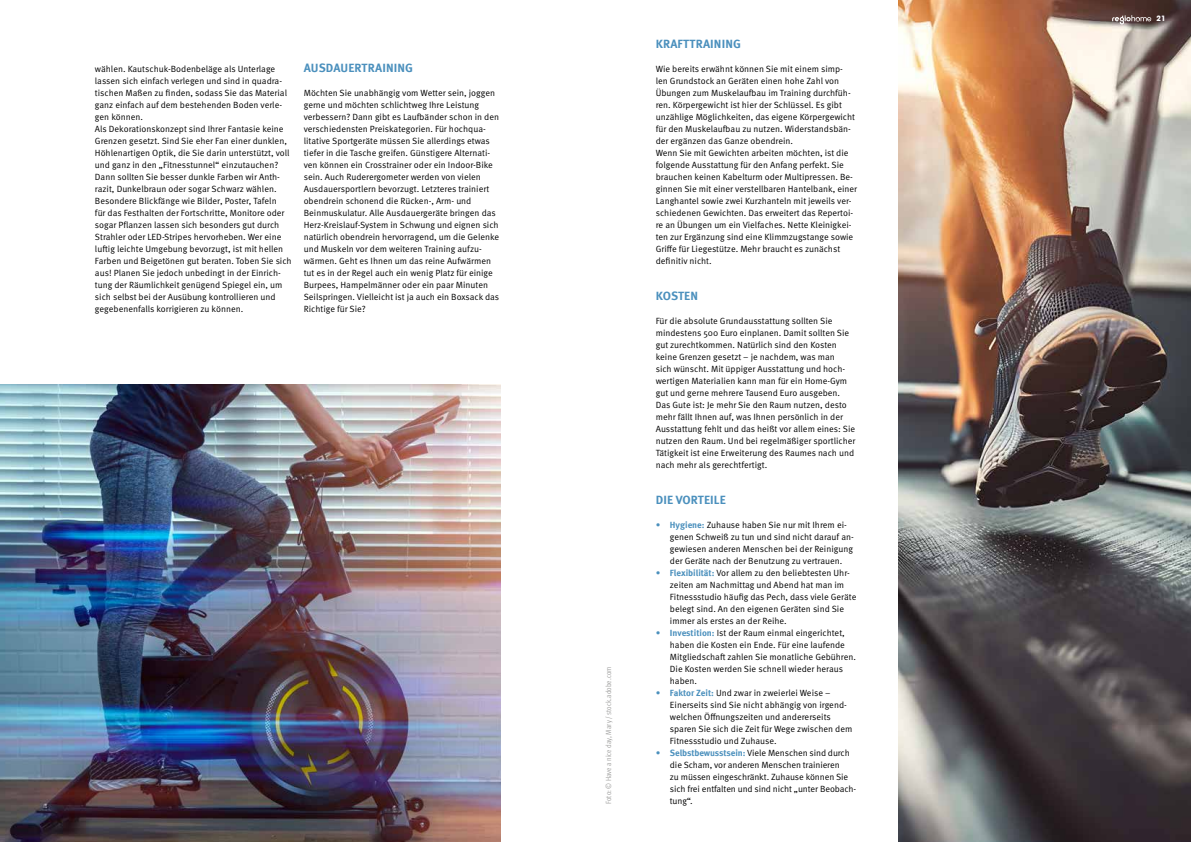
<style>
.page{position:relative;width:1191px;height:842px;background:#fff}
.page>*{position:absolute;margin:0;border:0;box-sizing:border-box;transform-origin:0 0}
.t1{font:700 12px "Meta Pro";letter-spacing:.01em;color:#4b90bd}
.t2{font:9px/12px "Meta Pro Norm";color:#000}
.t3{font:700 8px "Avignon";color:#fff}
.t4{font:7.5px "Meta Pro Cond Norm";letter-spacing:.005em;color:#9d9d9c}
.s1{color:#4b90bd}
.s2{font-family:"Meta Pro";font-weight:700;color:#4b90bd}
</style>
<div class="page">
<img style="left:899px;top:0;width:292px;height:842px">
<img style="left:0;top:384px;width:500px;height:458px">
<svg style="left:1112px;top:15px;width:39px;height:9px"></svg>
<p class="t2" style="left:95px;top:62px;width:198px">wählen. Kautschuk-Bodenbeläge als Unterlage lassen sich einfach verlegen und sind in quadra&shy;tischen Maßen zu finden, sodass Sie das Material ganz einfach auf dem bestehenden Boden verle&shy;gen können.<br>Als Dekorationskonzept sind Ihrer Fantasie keine Grenzen gesetzt. Sind Sie eher Fan einer dunklen, Höhlenartigen Optik, die Sie darin unterstützt, voll und ganz in den „Fitnesstunnel“ einzutauchen?<br>Dann sollten Sie besser dunkle Farben wir Anth&shy;razit, Dunkelbraun oder sogar Schwarz wählen.<br>Besondere Blickfänge wie Bilder, Poster, Tafeln<br>für das Festhalten der Fortschritte, Monitore oder sogar Pflanzen lassen sich besonders gut durch Strahler oder LED-Stripes hervorheben. Wer eine luftig leichte Umgebung bevorzugt, ist mit hellen Farben und Beigetönen gut beraten. Toben Sie sich aus! Planen Sie jedoch unbedingt in der Einrich&shy;tung der Räumlichkeit genügend Spiegel ein, um sich selbst bei der Ausübung kontrollieren und gegebenenfalls korrigieren zu können.</p>
<h1 class="t1" style="left:304px;top:58px;width:111px">AUSDAUERTRAINING</h1>
<p class="t2" style="left:304px;top:86px;width:197px">Möchten Sie unabhängig vom Wetter sein, joggen gerne und möchten schlichtweg Ihre Leistung verbessern? Dann gibt es Laufbänder schon in den verschiedensten Preiskategorien. Für hochqua&shy;litative Sportgeräte müssen Sie allerdings etwas tiefer in die Tasche greifen. Günstigere Alternati&shy;ven können ein Crosstrainer oder ein Indoor-Bike sein. Auch Ruderergometer werden von vielen Ausdauersportlern bevorzugt. Letzteres trainiert obendrein schonend die Rücken-, Arm- und Beinmuskulatur. Alle Ausdauergeräte bringen das Herz-Kreislauf-System in Schwung und eignen sich natürlich obendrein hervorragend, um die Gelenke und Muskeln vor dem weiteren Training aufzu&shy;wärmen. Geht es Ihnen um das reine Aufwärmen tut es in der Regel auch ein wenig Platz für einige Burpees, Hampelmänner oder ein paar Minuten Seilspringen. Vielleicht ist ja auch ein Boxsack das Richtige für Sie?</p>
<p class="t4" style="left:603px;top:804px;width:139px;rotate:-90deg">Foto: © Have a nice day, Mary / stock.adobe.com</p>
<h1 class="t1" style="left:656px;top:34px;width:87px">KRAFTTRAINING</h1>
<p class="t2" style="left:656px;top:62px;width:203px">Wie bereits erwähnt können Sie mit einem simp&shy;len Grundstock an Geräten einen hohe Zahl von Übungen zum Muskelaufbau im Training durchfüh&shy;ren. Körpergewicht ist hier der Schlüssel. Es gibt unzählige Möglichkeiten, das eigene Körpergewicht für den Muskelaufbau zu nutzen. Widerstandsbän&shy;der ergänzen das Ganze obendrein.<br>Wenn Sie mit Gewichten arbeiten möchten, ist die folgende Ausstattung für den Anfang perfekt. Sie brauchen keinen Kabelturm oder Multipressen. Be&shy;ginnen Sie mit einer verstellbaren Hantelbank, einer Langhantel sowie zwei Kurzhanteln mit jeweils ver&shy;schiedenen Gewichten. Das erweitert das Repertoi&shy;re an Übungen um ein Vielfaches. Nette Kleinigkei&shy;ten zur Ergänzung sind eine Klimmzugstange sowie Griffe für Liegestütze. Mehr braucht es zunächst definitiv nicht.</p>
<h1 class="t1" style="left:656px;top:286px;width:44px">KOSTEN</h1>
<p class="t2" style="left:656px;top:314px;width:201px">Für die absolute Grundausstattung sollten Sie mindestens 500 Euro einplanen. Damit sollten Sie gut zurechtkommen. Natürlich sind den Kosten keine Grenzen gesetzt – je nachdem, was man<br>sich wünscht. Mit üppiger Ausstattung und hoch&shy;wertigen Materialien kann man für ein Home-Gym gut und gerne mehrere Tausend Euro ausgeben.<br>Das Gute ist: Je mehr Sie den Raum nutzen, desto mehr fällt Ihnen auf, was Ihnen persönlich in der Ausstattung fehlt und das heißt vor allem eines: Sie nutzen den Raum. Und bei regelmäßiger sportlicher Tätigkeit ist eine Erweiterung des Raumes nach und nach mehr als gerechtfertigt.</p>
<h1 class="t1" style="left:656px;top:490px;width:71px">DIE VORTEILE</h1>
<p class="t2" style="left:670px;top:518px;width:185px;text-indent:-14px"><span class="s1">•</span> <span class="s2">Hygiene:</span> Zuhause haben Sie nur mit Ihrem ei&shy;genen Schweiß zu tun und sind nicht darauf an&shy;gewiesen anderen Menschen bei der Reinigung der Geräte nach der Benutzung zu vertrauen.</p>
<p class="t2" style="left:670px;top:566px;width:188px;text-indent:-14px"><span class="s1">•</span> <span class="s2">Flexibilität:</span> Vor allem zu den beliebtesten Uhr&shy;zeiten am Nachmittag und Abend hat man im Fitnessstudio häufig das Pech, dass viele Geräte belegt sind. An den eigenen Geräten sind Sie immer als erstes an der Reihe.</p>
<p class="t2" style="left:670px;top:626px;width:188px;text-indent:-14px"><span class="s1">•</span> <span class="s2">Investition:</span> Ist der Raum einmal eingerichtet, haben die Kosten ein Ende. Für eine laufende Mitgliedschaft zahlen Sie monatliche Gebühren.<br>Die Kosten werden Sie schnell wieder heraus haben.</p>
<p class="t2" style="left:670px;top:686px;width:184px;text-indent:-14px"><span class="s1">•</span> <span class="s2">Faktor Zeit:</span> Und zwar in zweierlei Weise – Einerseits sind Sie nicht abhängig von irgend&shy;welchen Öffnungszeiten und andererseits sparen Sie sich die Zeit für Wege zwischen dem Fitnessstudio und Zuhause.</p>
<p class="t2" style="left:670px;top:746px;width:188px;text-indent:-14px"><span class="s1">•</span> <span class="s2">Selbstbewusstsein:</span> Viele Menschen sind durch die Scham, vor anderen Menschen trainieren<br>zu müssen eingeschränkt. Zuhause können Sie sich frei entfalten und sind nicht „unter Beobach&shy;tung“.</p>
<p class="t3" style="left:1156px;top:14px;width:10px">21</p>
</div>
